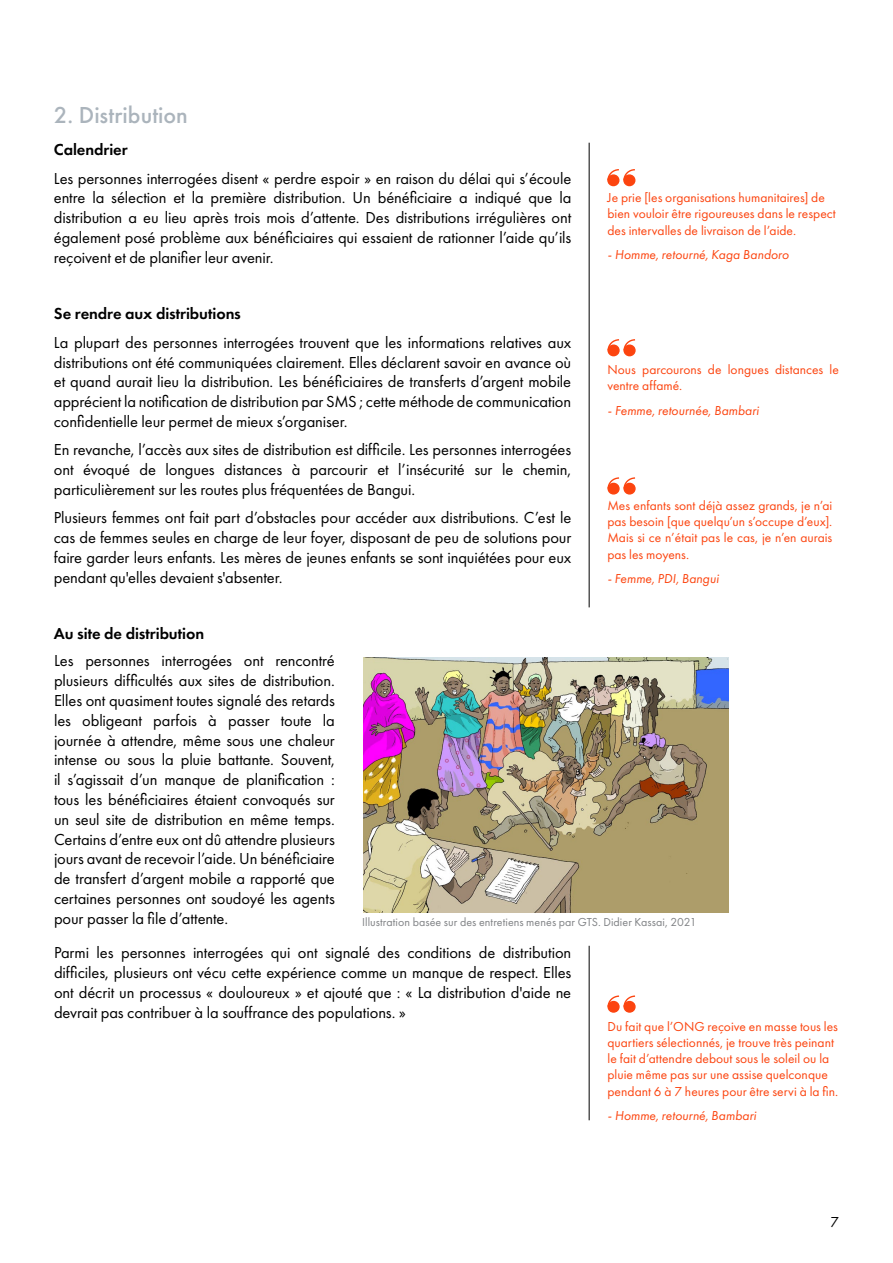
<style>
.page{position:relative;width:893px;height:1263px;background:#fff}
.page>*{position:absolute;margin:0;border:0;box-sizing:border-box;transform-origin:0 0}
.Heading_2{font:500 24px "Futura PT";color:#abb4bc}
.Text{font:16.5px/19.8px "Futura PT";letter-spacing:-.005em;color:#000;text-align:justify}
.Text-2{font:600 16.5px "Futura PT";letter-spacing:-.005em;color:#000}
.t1{font:15px "Futura PT";color:#000}
.Text-3{font:13.5px/16.2px "Futura PT";color:#fc440f}
.Text-4{font:italic 13.5px "Futura PT";color:#fc440f}
.Text-5{font:12px "Futura PT";letter-spacing:.005em;color:#808285}
</style>
<div class="page">
<hr style="left:589px;top:143px;width:1px;height:464px;background:#000">
<img style="left:363px;top:657px;width:366px;height:256px">
<hr style="left:589px;top:946px;width:1px;height:174px;background:#000">
<div style="left:608px;top:175px;width:11px;height:11px;background:#fc440f;border-radius:50%"></div>
<div style="left:607px;top:174px;width:12px;height:12px;border:1px solid #fc440f;border-radius:50%"></div>
<div style="left:624px;top:175px;width:11px;height:11px;background:#fc440f;border-radius:50%"></div>
<div style="left:623px;top:174px;width:12px;height:12px;border:1px solid #fc440f;border-radius:50%"></div>
<svg style="left:607px;top:169px;width:29px;height:13px"></svg>
<div style="left:608px;top:345px;width:11px;height:11px;background:#fc440f;border-radius:50%"></div>
<div style="left:607px;top:344px;width:13px;height:12px;border:1px solid #fc440f;border-radius:50%"></div>
<div style="left:624px;top:345px;width:11px;height:11px;background:#fc440f;border-radius:50%"></div>
<div style="left:623px;top:344px;width:13px;height:12px;border:1px solid #fc440f;border-radius:50%"></div>
<svg style="left:607px;top:339px;width:29px;height:13px"></svg>
<div style="left:608px;top:483px;width:11px;height:11px;background:#fc440f;border-radius:50%"></div>
<div style="left:607px;top:483px;width:13px;height:12px;border:1px solid #fc440f;border-radius:50%"></div>
<div style="left:624px;top:483px;width:11px;height:11px;background:#fc440f;border-radius:50%"></div>
<div style="left:623px;top:483px;width:13px;height:12px;border:1px solid #fc440f;border-radius:50%"></div>
<svg style="left:607px;top:477px;width:29px;height:13px"></svg>
<div style="left:608px;top:1001px;width:11px;height:11px;background:#fc440f;border-radius:50%"></div>
<div style="left:607px;top:1001px;width:13px;height:12px;border:1px solid #fc440f;border-radius:50%"></div>
<div style="left:624px;top:1001px;width:11px;height:11px;background:#fc440f;border-radius:50%"></div>
<div style="left:623px;top:1001px;width:13px;height:12px;border:1px solid #fc440f;border-radius:50%"></div>
<svg style="left:607px;top:995px;width:29px;height:13px"></svg>
<p class="Heading_2" style="left:54px;top:100px;width:136px">2. Distribution</p>
<p class="Text-2" style="left:54px;top:139px;width:75px">Calendrier</p>
<p class="Text" style="left:54px;top:168px;width:519px">Les personnes interrogées disent « perdre espoir » en raison du délai qui s’écoule entre la sélection et la première distribution. Un bénéficiaire a indiqué que la distribution a eu lieu après trois mois d’attente. Des distributions irrégulières ont également posé problème aux bénéficiaires qui essaient de rationner l’aide qu’ils reçoivent et de planifier leur avenir.</p>
<p class="Text-2" style="left:54px;top:304px;width:189px">Se rendre aux distributions</p>
<p class="Text" style="left:54px;top:332px;width:519px">La plupart des personnes interrogées trouvent que les informations relatives aux distributions ont été communiquées clairement. Elles déclarent savoir en avance où et quand aurait lieu la distribution. Les bénéficiaires de transferts d’argent mobile apprécient la notification de distribution par SMS ; cette méthode de communication confidentielle leur permet de mieux s’organiser.</p>
<p class="Text" style="left:54px;top:440px;width:519px">En revanche, l’accès aux sites de distribution est difficile. Les personnes interrogées ont évoqué de longues distances à parcourir et l’insécurité sur le chemin, particulièrement sur les routes plus fréquentées de Bangui.</p>
<p class="Text" style="left:54px;top:508px;width:519px">Plusieurs femmes ont fait part d’obstacles pour accéder aux distributions. C’est le cas de femmes seules en charge de leur foyer, disposant de peu de solutions pour faire garder leurs enfants. Les mères de jeunes enfants se sont inquiétées pour eux pendant qu'elles devaient s'absenter.</p>
<p class="Text-2" style="left:54px;top:623px;width:152px">Au site de distribution</p>
<p class="Text-3" style="left:607px;top:190px;width:230px">Je prie [les organisations humanitaires] de bien vouloir être rigoureuses dans le respect des intervalles de livraison de l’aide.</p>
<p class="Text-4" style="left:607px;top:247px;width:183px">- Homme, retourné, Kaga Bandoro</p>
<p class="Text-3" style="left:607px;top:361px;width:233px">Nous parcourons de longues distances le ventre affamé.</p>
<p class="Text-4" style="left:607px;top:402px;width:153px">- Femme, retournée, Bambari</p>
<p class="Text-3" style="left:607px;top:497px;width:227px;text-align:justify">Mes enfants sont déjà assez grands, je n’ai pas besoin [que quelqu’un s’occupe d’eux].<br>Mais si ce n’était pas le cas, je n’en aurais pas les moyens.</p>
<p class="Text-4" style="left:607px;top:571px;width:113px">- Femme, PDI, Bangui</p>
<p class="Text" style="left:54px;top:651px;width:282px">Les personnes interrogées ont rencontré plusieurs difficultés aux sites de distribution.<br>Elles ont quasiment toutes signalé des retards les obligeant parfois à passer toute la journée à attendre, même sous une chaleur intense ou sous la pluie battante. Souvent, il s’agissait d’un manque de planification : tous les bénéficiaires étaient convoqués sur un seul site de distribution en même temps.<br>Certains d’entre eux ont dû attendre plusieurs jours avant de recevoir l’aide. Un bénéficiaire de transfert d’argent mobile a rapporté que certaines personnes ont soudoyé les agents pour passer la file d’attente.</p>
<p class="Text-5" style="left:362px;top:915px;width:336px">Illustration basée sur des entretiens menés par GTS. Didier Kassai, 2021</p>
<p class="Text" style="left:54px;top:943px;width:519px">Parmi les personnes interrogées qui ont signalé des conditions de distribution difficiles, plusieurs ont vécu cette expérience comme un manque de respect. Elles ont décrit un processus « douloureux » et ajouté que : « La distribution d'aide ne devrait pas contribuer à la souffrance des populations. »</p>
<p class="Text-3" style="left:607px;top:1018px;width:232px">Du fait que l’ONG reçoive en masse tous les quartiers sélectionnés, je trouve très peinant le fait d’attendre debout sous le soleil ou la pluie même pas sur une assise quelconque pendant 6 à 7 heures pour être servi à la fin.</p>
<p class="Text-4" style="left:607px;top:1108px;width:150px">- Homme, retourné, Bambari</p>
<p class="t1" style="left:830px;top:1213px;width:10px">7</p>
</div>
